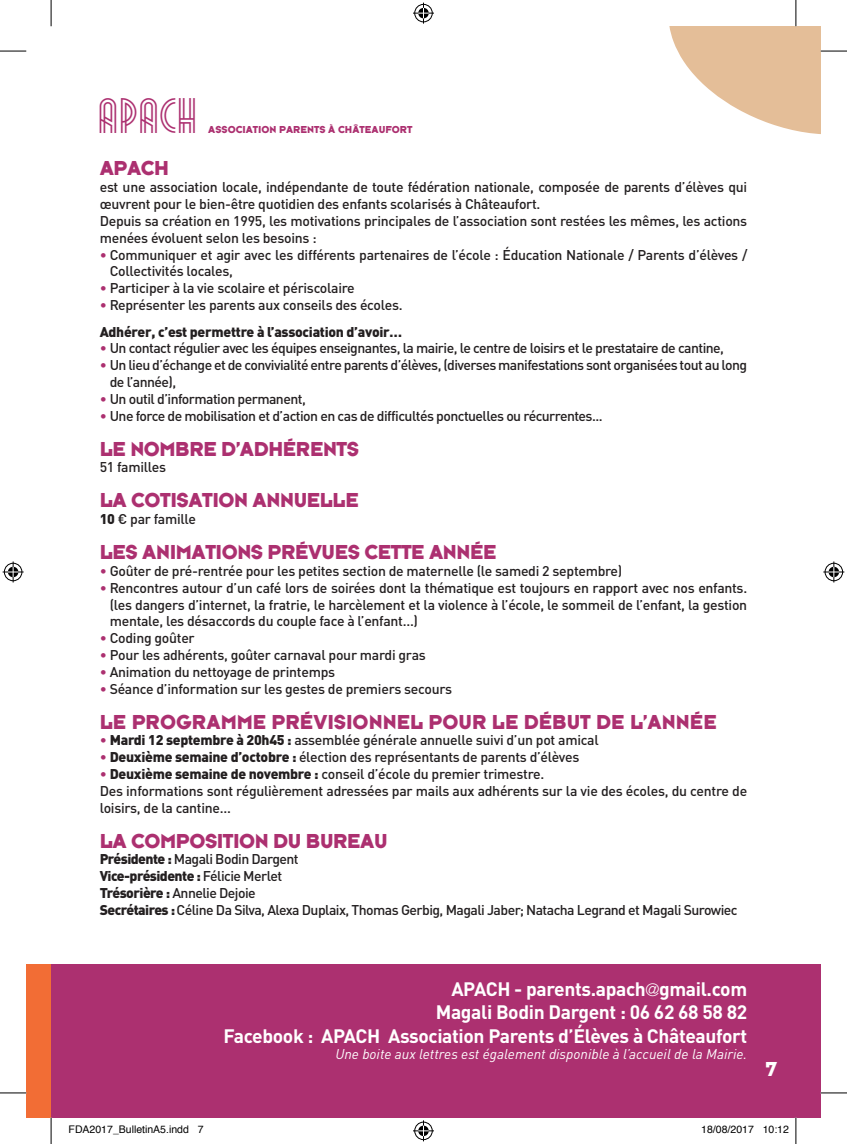
<style>
.page{position:relative;width:847px;height:1144px;background:#fff}
.page>*{position:absolute;margin:0;border:0;box-sizing:border-box;transform-origin:0 0}
.t1{font:43.75px "Metropolis 1920";letter-spacing:-.02em;color:#ac3070}
.t2{font:21px "Typeface Six";letter-spacing:-.02em;color:#ac3070}
.t3{font:21px "Typeface Six";color:#ac3070}
.t4{font:21px "Typeface Six";color:#fff}
.t5{font:700 19.25px/23.1px "DIN";letter-spacing:-.02em;color:#fff;text-align:right}
.t6{font:500 14px/16.8px "DIN Pro";letter-spacing:-.02em;color:#231f20}
.t7{font:500 14px/16.8px "DIN Pro";letter-spacing:-.04em;color:#231f20}
.t8{font:italic 14px "DIN";color:#fff}
.t9{font:900 14px "DIN";letter-spacing:-.02em;color:#231f20}
.t10{font:10.5px "Helvetica";color:#000}
.t11{font:10.5px "Typeface Six";color:#ac3070}
.s1{color:#ac3070}
.s2{font-family:"DIN";font-weight:900}
.s3{font-weight:900}
.s4{font-family:"Helvetica Neue LT Std";font-weight:300;font-stretch:condensed;font-size:17.5px}
</style>
<div class="page">
<div style="left:28px;top:964px;width:792px;height:154px;background:#ac3070"></div>
<div style="left:26px;top:964px;width:25px;height:154px;background:#f26d35"></div>
<svg style="left:0;top:51px;width:26px;height:1px"></svg>
<svg style="left:820px;top:1092px;width:26px;height:1px"></svg>
<svg style="left:51px;top:0;width:1px;height:26px"></svg>
<svg style="left:669px;top:0;width:177px;height:134px"></svg>
<svg style="left:795px;top:1118px;width:1px;height:26px"></svg>
<svg style="left:413px;top:3px;width:21px;height:21px"></svg>
<svg style="left:413px;top:1120px;width:21px;height:21px"></svg>
<svg style="left:3px;top:561px;width:21px;height:21px"></svg>
<svg style="left:823px;top:561px;width:21px;height:21px"></svg>
<svg style="left:0;top:1092px;width:52px;height:52px"></svg>
<h1 class="t1" style="left:100px;top:80px;width:103px">APACH</h1>
<p class="t11" style="left:208px;top:124px;width:205px">ASSOCIATION PARENTS À CHÂTEAUFORT</p>
<h2 class="t2" style="left:100px;top:156px;width:71px">APACH</h2>
<p class="t6" style="left:100px;top:177px;width:648px">est une association locale, indépendante de toute fédération nationale, composée de parents d’élèves qui œuvrent pour le bien-être quotidien des enfants scolarisés à Châteaufort.<br>Depuis sa création en 1995, les motivations principales de l’association sont restées les mêmes, les actions menées évoluent selon les besoins :</p>
<p class="t6" style="left:110px;top:244px;width:638px;text-indent:-10px"><span class="s1">•</span> Communiquer et agir avec les différents partenaires de l’école : Éducation Nationale / Parents d’élèves /<br>Collectivités locales,</p>
<p class="t6" style="left:100px;top:278px;width:256px"><span class="s1">•</span> Participer à la vie scolaire et périscolaire</p>
<p class="t6" style="left:100px;top:295px;width:304px"><span class="s1">•</span> Représenter les parents aux conseils des écoles.</p>
<p class="t9" style="left:100px;top:322px;width:304px">Adhérer, c’est permettre à l’association d’avoir…</p>
<p class="t7" style="left:100px;top:338px;width:625px"><span class="s1">•</span> Un contact régulier avec les équipes enseignantes, la mairie, le centre de loisirs et le prestataire de cantine,</p>
<p class="t7" style="left:110px;top:355px;width:638px;text-indent:-10px"><span class="s1">•</span> Un lieu d’échange et de convivialité entre parents d’élèves, (diverses manifestations sont organisées tout au long de l’année),</p>
<p class="t7" style="left:100px;top:389px;width:207px"><span class="s1">•</span> Un outil d’information permanent,</p>
<p class="t7" style="left:100px;top:405px;width:504px"><span class="s1">•</span> Une force de mobilisation et d’action en cas de difficultés ponctuelles ou récurrentes...</p>
<h2 class="t2" style="left:100px;top:436px;width:261px">LE NOMBRE D’ADHÉRENTS</h2>
<p class="t6" style="left:100px;top:457px;width:68px">51 familles</p>
<h2 class="t2" style="left:100px;top:487px;width:260px">LA COTISATION ANNUELLE</h2>
<p class="t6" style="left:100px;top:509px;width:98px"><span class="s2">10</span> € par famille</p>
<h2 class="t2" style="left:100px;top:539px;width:398px">LES ANIMATIONS PRÉVUES CETTE ANNÉE</h2>
<p class="t6" style="left:100px;top:561px;width:524px"><span class="s1">•</span> Goûter de pré-rentrée pour les petites section de maternelle (le samedi 2 septembre)</p>
<p class="t6" style="left:110px;top:578px;width:638px;text-align:justify;text-indent:-10px"><span class="s1">•</span> Rencontres autour d’un café lors de soirées dont la thématique est toujours en rapport avec nos enfants. (les dangers d’internet, la fratrie, le harcèlement et la violence à l’école, le sommeil de l’enfant, la gestion mentale, les désaccords du couple face à l’enfant...)</p>
<p class="t6" style="left:100px;top:628px;width:96px"><span class="s1">•</span> Coding goûter</p>
<p class="t6" style="left:100px;top:645px;width:327px"><span class="s1">•</span> Pour les adhérents, goûter carnaval pour mardi gras</p>
<p class="t6" style="left:100px;top:662px;width:237px"><span class="s1">•</span> Animation du nettoyage de printemps</p>
<p class="t6" style="left:100px;top:678px;width:354px"><span class="s1">•</span> Séance d’information sur les gestes de premiers secours</p>
<h2 class="t3" style="left:100px;top:709px;width:618px">LE PROGRAMME PRÉVISIONNEL POUR LE DÉBUT DE L’ANNÉE</h2>
<p class="t6" style="left:100px;top:730px;width:500px"><span class="s1">•</span> <span class="s2">Mardi 12 septembre à 20h45 :</span> assemblée générale annuelle suivi d’un pot amical</p>
<p class="t6" style="left:100px;top:747px;width:481px"><span class="s1">•</span> <span class="s2">Deuxième semaine d’octobre :</span> élection des représentants de parents d’élèves</p>
<p class="t6" style="left:100px;top:764px;width:648px"><span class="s1">•</span> <span class="s2">Deuxième semaine de novembre :</span> conseil d’école du premier trimestre.<br>Des informations sont régulièrement adressées par mails aux adhérents sur la vie des écoles, du centre de loisirs, de la cantine...</p>
<h2 class="t2" style="left:100px;top:828px;width:289px">LA COMPOSITION DU BUREAU</h2>
<p class="t7" style="left:100px;top:849px;width:639px"><span class="s3">Présidente :</span> Magali Bodin Dargent<br><span class="s3">Vice-présidente :</span> Félicie Merlet<br><span class="s3">Trésorière :</span> Annelie Dejoie<br><span class="s3">Secrétaires :</span> Céline Da Silva, Alexa Duplaix, Thomas Gerbig, Magali Jaber; Natacha Legrand et Magali Surowiec</p>
<h3 class="t5" style="left:223px;top:977px;width:525px">APACH - parents.apach<span class="s4">@</span>gmail.com<br>Magali Bodin Dargent : 06 62 68 58 82<br>Facebook : APACH Association Parents d’Élèves à Châteaufort</h3>
<p class="t8" style="left:335px;top:1045px;width:413px">Une boite aux lettres est également disponible à l’accueil de la Mairie.</p>
<h2 class="t4" style="left:765px;top:1056px;width:13px">7</h2>
<p class="t10" style="left:69px;top:1122px;width:136px">FDA2017_BulletinA5.indd 7</p>
<p class="t10" style="left:701px;top:1122px;width:89px">18/08/2017 10:12</p>
</div>
